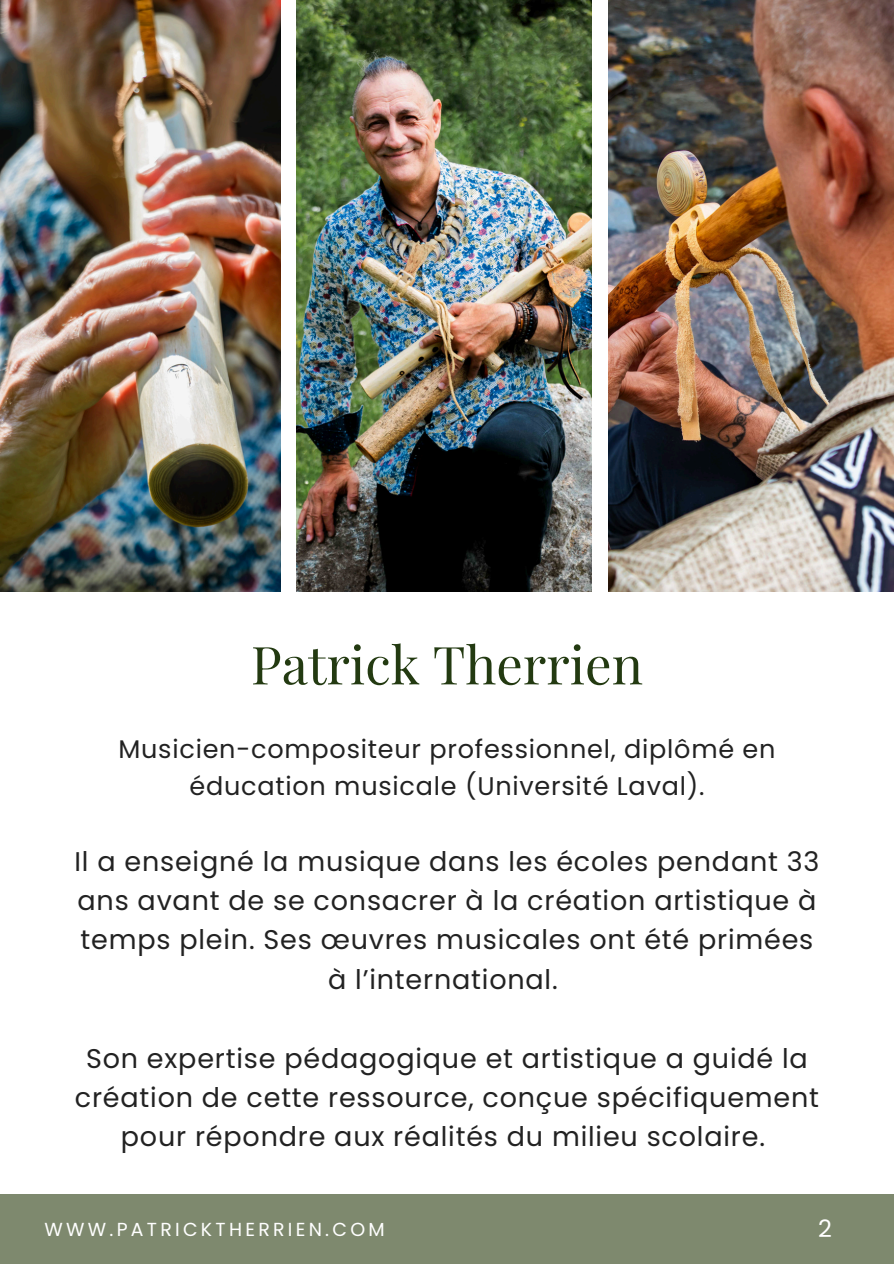
<style>
.page{position:relative;width:894px;height:1264px;background:#fff}
.page>*{position:absolute;margin:0;border:0;box-sizing:border-box;transform-origin:0 0}
.t1{font:52.5px "Playfair Display";color:#233a11}
.t2{font:27px/39.5px "Poppins";letter-spacing:.03em;color:#222;text-align:center}
.t3{font:25.5px/37.2px "Poppins";letter-spacing:.03em;color:#222;text-align:center}
.t4{font:24px "Poppins";color:#fff}
.t5{font:18.9px "Poppins";letter-spacing:.175em;color:#fff}
</style>
<div class="page">
<img style="left:0;top:0;width:280px;height:592px">
<img style="left:296px;top:0;width:295px;height:592px">
<img style="left:608px;top:0;width:285px;height:592px">
<div style="left:0;top:1194px;width:893px;height:69px;background:#7e896e"></div>
<h1 class="t1" style="left:251px;top:627px;width:393px">Patrick Therrien</h1>
<p class="t3" style="left:118px;top:730px;width:658px">Musicien-compositeur professionnel, diplômé en éducation musicale (Université Laval).</p>
<p class="t2" style="left:74px;top:841px;width:746px">Il a enseigné la musique dans les écoles pendant 33 ans avant de se consacrer à la création artistique à temps plein. Ses œuvres musicales ont été primées à l’international.</p>
<p class="t2" style="left:75px;top:1038px;width:745px">Son expertise pédagogique et artistique a guidé la création de cette ressource, conçue spécifiquement pour répondre aux réalités du milieu scolaire.</p>
<p class="t5" style="left:44px;top:1216px;width:342px">WWW.PATRICKTHERRIEN.COM</p>
<p class="t4" style="left:817px;top:1211px;width:15px">2</p>
</div>
